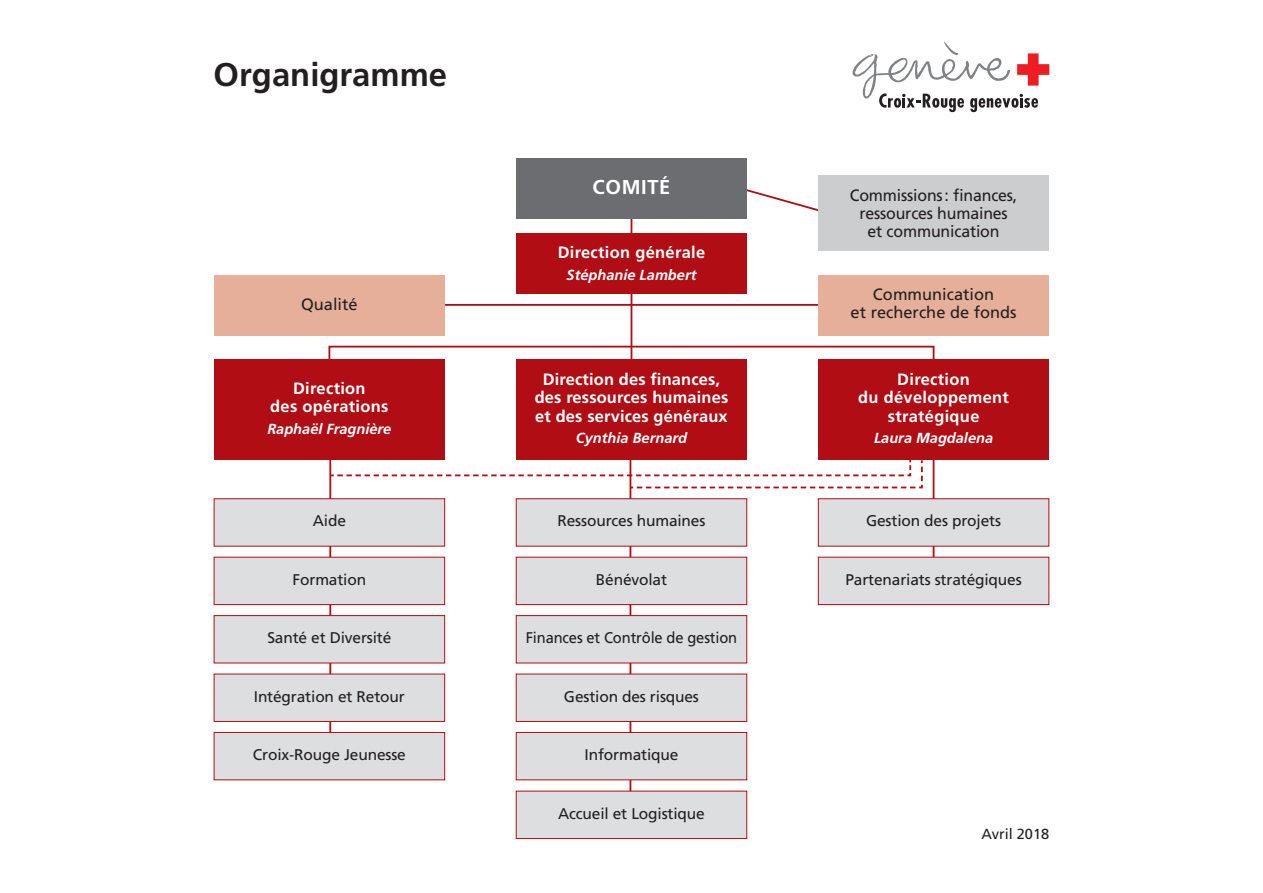
<style>
.page{position:relative;width:1263px;height:893px;background:#fff}
.page>*{position:absolute;margin:0;border:0;box-sizing:border-box;transform-origin:0 0}
.t1{font:700 32.85px "Frutiger";color:#231f20}
.t2{font:700 20.1px "Frutiger";letter-spacing:.03em;color:#fff}
.t3{font:700 16.35px/18.3px "Frutiger";letter-spacing:.02em;color:#fff;text-align:center}
.t4{font:16.35px/18.3px "Frutiger";letter-spacing:-.01em;color:#231f20;text-align:center}
.t5{font:15.45px "Frutiger";letter-spacing:-.01em;color:#231f20}
.t6{font:15.45px "Frutiger";letter-spacing:-.01em;color:#231f20;scale:.95 1}
.t7{font:italic 700 14.55px "Frutiger";color:#fff}
.t8{font:14.55px "Frutiger";color:#231f20}
</style>
<div class="page">
<hr style="left:631px;top:206px;width:1px;height:177px;background:#b00d15">
<hr style="left:329px;top:441px;width:2px;height:317px;background:#b00d15">
<hr style="left:629px;top:441px;width:2px;height:371px;background:#b00d15">
<hr style="left:933px;top:441px;width:1px;height:140px;background:#b00d15">
<hr style="left:436px;top:304px;width:391px;height:2px;background:#b00d15">
<div style="left:328px;top:346px;width:606px;height:25px;border:2px solid #b00d15"></div>
<svg style="left:329px;top:460px;width:594px;height:29px"></svg>
<svg style="left:747px;top:189px;width:71px;height:22px"></svg>
<div style="left:818px;top:498px;width:231px;height:49px;background:#dddee0;border:1px solid #b00d15"></div>
<div style="left:818px;top:557px;width:231px;height:48px;background:#dddee0;border:1px solid #b00d15"></div>
<div style="left:214px;top:498px;width:231px;height:49px;background:#dddee0;border:1px solid #b00d15"></div>
<div style="left:214px;top:557px;width:231px;height:48px;background:#dddee0;border:1px solid #b00d15"></div>
<div style="left:214px;top:615px;width:231px;height:48px;background:#dddee0;border:1px solid #b00d15"></div>
<div style="left:214px;top:674px;width:231px;height:48px;background:#dddee0;border:1px solid #b00d15"></div>
<div style="left:214px;top:732px;width:231px;height:48px;background:#dddee0;border:1px solid #b00d15"></div>
<div style="left:516px;top:498px;width:231px;height:49px;background:#dddee0;border:1px solid #b00d15"></div>
<div style="left:516px;top:557px;width:231px;height:48px;background:#dddee0;border:1px solid #b00d15"></div>
<div style="left:516px;top:674px;width:231px;height:48px;background:#dddee0;border:1px solid #b00d15"></div>
<div style="left:516px;top:732px;width:231px;height:48px;background:#dddee0;border:1px solid #b00d15"></div>
<div style="left:516px;top:791px;width:231px;height:48px;background:#dddee0;border:1px solid #b00d15"></div>
<div style="left:516px;top:615px;width:231px;height:48px;background:#dddee0;border:1px solid #b00d15"></div>
<div style="left:214px;top:360px;width:231px;height:100px;background:#b00d15"></div>
<div style="left:516px;top:360px;width:231px;height:100px;background:#b00d15"></div>
<div style="left:818px;top:360px;width:231px;height:100px;background:#b00d15"></div>
<div style="left:516px;top:158px;width:231px;height:60px;background:#6c6d70"></div>
<div style="left:516px;top:233px;width:231px;height:61px;background:#b00d15"></div>
<div style="left:818px;top:175px;width:231px;height:75px;background:#cccdcf"></div>
<div style="left:818px;top:275px;width:231px;height:61px;background:#e5af9a"></div>
<div style="left:214px;top:275px;width:231px;height:61px;background:#e5af9a"></div>
<svg style="left:852px;top:42px;width:197px;height:70px"></svg>
<h1 class="t1" style="left:214px;top:55px;width:235px">Organigramme</h1>
<p class="t4" style="left:301px;top:295px;width:58px">Qualité</p>
<p class="t3" style="left:270px;top:379px;width:120px">Direction<br>des opérations</p>
<p class="t7" style="left:267px;top:420px;width:126px">Raphaël Fragnière</p>
<p class="t5" style="left:313px;top:512px;width:35px">Aide</p>
<p class="t5" style="left:293px;top:570px;width:75px">Formation</p>
<p class="t5" style="left:267px;top:629px;width:125px">Santé et Diversité</p>
<p class="t5" style="left:254px;top:687px;width:153px">Intégration et Retour</p>
<p class="t5" style="left:253px;top:746px;width:154px">Croix-Rouge Jeunesse</p>
<h2 class="t2" style="left:593px;top:176px;width:79px">Co mité</h2>
<p class="t3" style="left:558px;top:243px;width:149px">Direction générale</p>
<p class="t7" style="left:567px;top:267px;width:131px">Stéphanie Lambert</p>
<p class="t3" style="left:535px;top:370px;width:195px">Direction des finances, des ressources humaines et des services généraux</p>
<p class="t7" style="left:576px;top:430px;width:113px">Cynthia Bernard</p>
<p class="t5" style="left:557px;top:512px;width:149px">Ressources humaines</p>
<p class="t5" style="left:596px;top:570px;width:73px">Bénévolat</p>
<p class="t6" style="left:526px;top:629px;width:224px">Finances et Contrôle de gestion</p>
<p class="t5" style="left:564px;top:687px;width:137px">Gestion des risques</p>
<p class="t5" style="left:584px;top:746px;width:95px">Informatique</p>
<p class="t5" style="left:558px;top:804px;width:148px">Accueil et Logistique</p>
<p class="t4" style="left:850px;top:186px;width:169px">Commissions: finances, ressources humaines<br>et communication</p>
<p class="t4" style="left:850px;top:285px;width:167px">Communication<br>et recherche de fonds</p>
<p class="t3" style="left:858px;top:370px;width:152px">Direction<br>du développement stratégique</p>
<p class="t7" style="left:874px;top:430px;width:121px">Laura Magdalena</p>
<p class="t5" style="left:866px;top:512px;width:137px">Gestion des projets</p>
<p class="t5" style="left:845px;top:570px;width:178px">Partenariats stratégiques</p>
<p class="t8" style="left:981px;top:825px;width:69px">Avril 2018</p>
</div>
